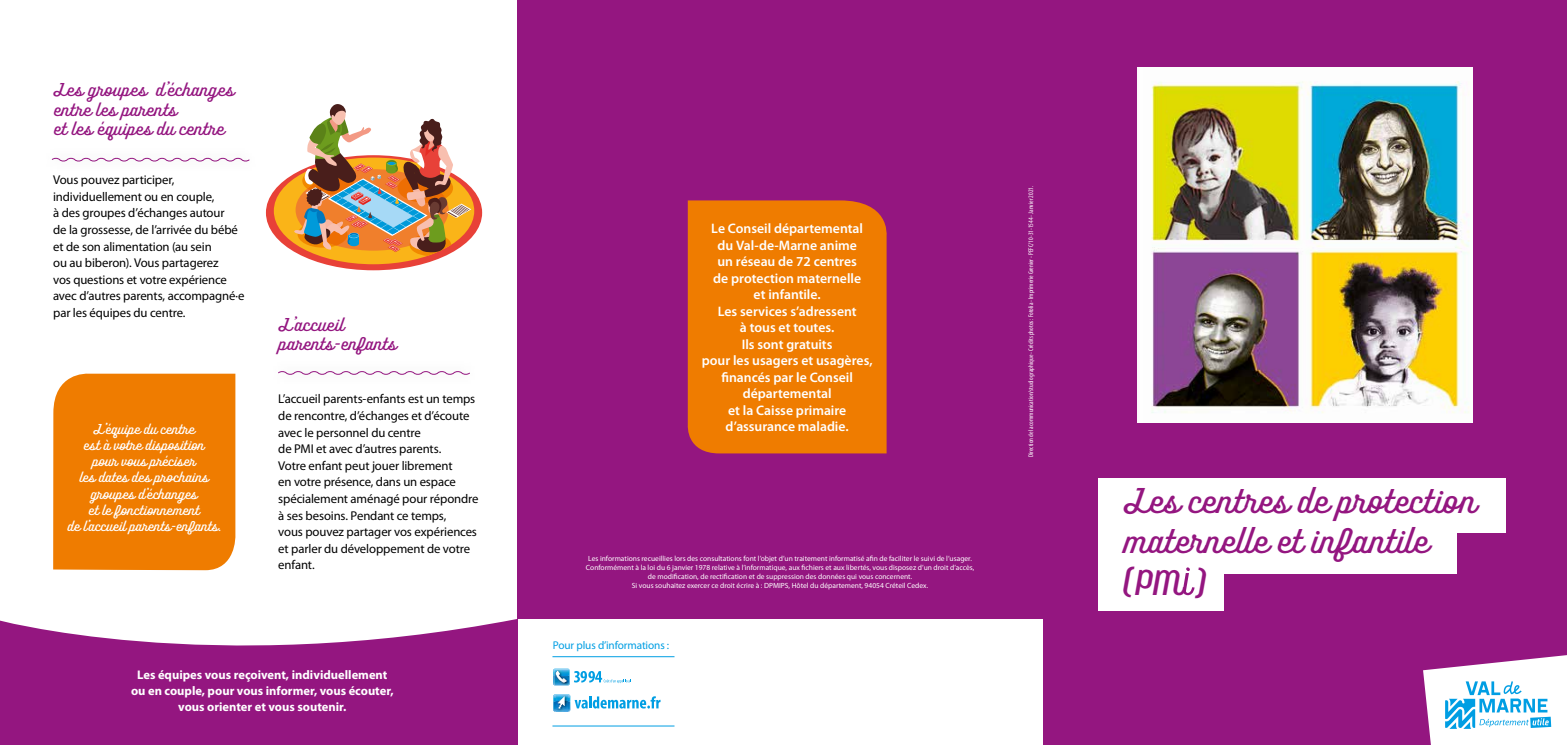
<style>
.page{position:relative;width:1567px;height:745px;background:#fff}
.page>*{position:absolute;margin:0;border:0;box-sizing:border-box;transform-origin:0 0}
.t1{font:31.25px/40px "Benson Script No 30";color:#941680}
.t2{font:italic 31.25px "Benson Script No 30";color:#941680}
.t3{font:16.25px/19.5px "Benson Script No 30";letter-spacing:.01em;color:#941680}
.t4{font:600 13.75px/16.5px "Myriad Pro";color:#fff;text-align:center}
.t5{font:12.75px/16.6px "Myriad Pro";letter-spacing:-.01em;color:#000}
.t6{font:12.5px/16.2px "Benson Script No 30";color:#fff;text-align:center}
.t7{font:700 12.5px/16.2px "Myriad Pro";color:#fff;text-align:center}
.t8{font:11.25px "Myriad Pro";letter-spacing:-.01em;color:#009ee3}
.t9{font:7.5px/9px "Myriad Pro";color:#fff;text-align:center}
.t10{font:condensed 6.88px "Myriad Pro";color:#fff}
</style>
<div class="page">
<div style="left:517px;top:0;width:1049px;height:744px;background:#941680"></div>
<svg style="left:1423px;top:655px;width:143px;height:89px;background:#d1d8ed"></svg>
<div style="left:687px;top:200px;width:200px;height:253px;background:#ef7c00"></div>
<div style="left:517px;top:619px;width:525px;height:125px;background:#fff"></div>
<div style="left:1098px;top:478px;width:407px;height:54px;background:#fff"></div>
<div style="left:1098px;top:519px;width:357px;height:54px;background:#fff"></div>
<div style="left:1098px;top:566px;width:125px;height:44px;background:#fff"></div>
<svg style="left:1182px;top:567px;width:12px;height:27px"></svg>
<svg style="left:553px;top:694px;width:107px;height:17px"></svg>
<svg style="left:553px;top:668px;width:78px;height:17px"></svg>
<hr style="left:552px;top:656px;width:122px;height:1px;background:#009ee3">
<hr style="left:552px;top:725px;width:122px;height:1px;background:#009ee3">
<svg style="left:0;top:619px;width:517px;height:125px;background:#a33792"></svg>
<div style="left:53px;top:373px;width:183px;height:197px;background:#ef7c00"></div>
<svg style="left:278px;top:371px;width:192px;height:4px"></svg>
<svg style="left:51px;top:157px;width:199px;height:5px"></svg>
<img style="left:1137px;top:67px;width:334px;height:355px">
<div style="left:266px;top:155px;width:216px;height:115px;background:#e84138;border-radius:50%"></div>
<div style="left:274px;top:157px;width:200px;height:107px;background:#fab418;border-radius:50%"></div>
<svg style="left:292px;top:104px;width:179px;height:152px"></svg>
<p class="t3" style="left:53px;top:81px;width:182px">Les groupes d’échanges entre les parents<br>et les équipes du centre</p>
<p class="t5" style="left:53px;top:171px;width:193px">Vous pouvez participer, individuellement ou en couple,<br>à des groupes d’échanges autour<br>de la grossesse, de l’arrivée du bébé et de son alimentation (au sein<br>ou au biberon). Vous partagerez<br>vos questions et votre expérience avec d’autres parents, accompagné·e par les équipes du centre.</p>
<p class="t6" style="left:67px;top:420px;width:155px">L’équipe du centre<br>est à votre disposition<br>pour vous préciser<br>les dates des prochains groupes d’échanges<br>et le fonctionnement<br>de l’accueil parents-enfants.</p>
<p class="t3" style="left:278px;top:314px;width:119px">L’accueil parents-enfants</p>
<p class="t5" style="left:278px;top:390px;width:202px">L’accueil parents-enfants est un temps de rencontre, d’échanges et d’écoute avec le personnel du centre<br>de PMI et avec d’autres parents.<br>Votre enfant peut jouer librement<br>en votre présence, dans un espace spécialement aménagé pour répondre à ses besoins. Pendant ce temps,<br>vous pouvez partager vos expériences et parler du développement de votre enfant.</p>
<p class="t7" style="left:131px;top:665px;width:264px">Les équipes vous reçoivent, individuellement ou en couple, pour vous informer, vous écouter, vous orienter et vous soutenir.</p>
<p class="t4" style="left:701px;top:219px;width:172px">Le Conseil départemental du Val-de-Marne anime<br>un réseau de 72 centres<br>de protection maternelle<br>et infantile.<br>Les services s’adressent<br>à tous et toutes.<br>Ils sont gratuits<br>pour les usagers et usagères, financés par le Conseil départemental<br>et la Caisse primaire d’assurance maladie.</p>
<p class="t9" style="left:586px;top:553px;width:390px">Les informations recueillies lors des consultations font l’objet d’un traitement informatisé afin de faciliter le suivi de l’usager.<br>Conformément à la loi du 6 janvier 1978 relative à l’informatique, aux fichiers et aux libertés, vous disposez d’un droit d’accès, de modification, de rectification et de suppression des données qui vous concernent.<br>Si vous souhaitez exercer ce droit écrire à : DPMIPS, Hôtel du département, 94054 Créteil Cedex.</p>
<p class="t8" style="left:553px;top:637px;width:118px">Pour plus d’informations :</p>
<p class="t10" style="left:1026px;top:457px;width:273px;rotate:-90deg">Direction de la communication/studio graphique - Crédits photos : Fotolia - Imprimerie Grenier - PEFC/10-31-1544 - Janvier 2021.</p>
<h1 class="t1" style="left:1122px;top:481px;width:354px">Les centres de protection maternelle et infantile</h1>
<h1 class="t2" style="left:1122px;top:560px;width:86px">(PM )</h1>
</div>
